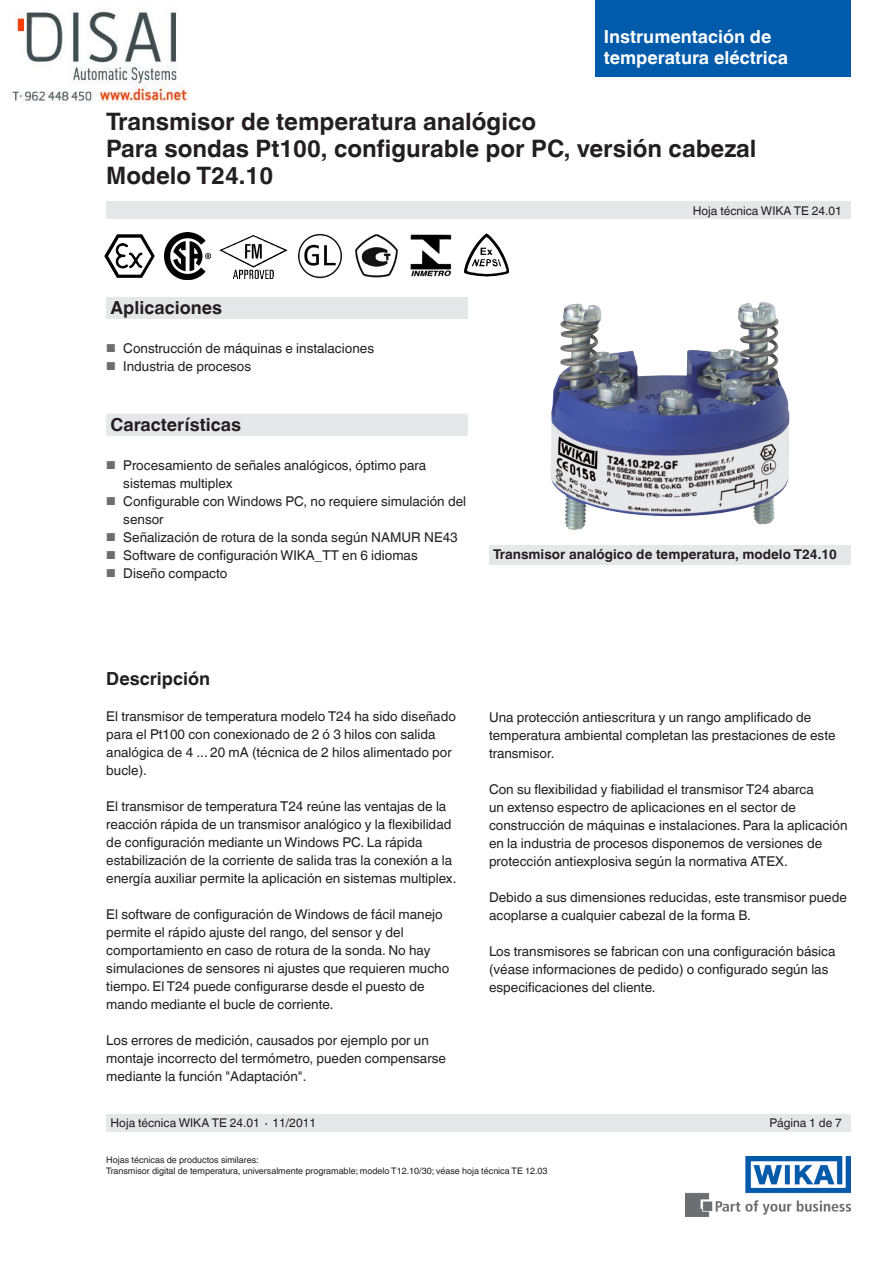
<style>
.page{position:relative;width:893px;height:1263px;background:#fff}
.page>*{position:absolute;margin:0;border:0;box-sizing:border-box;transform-origin:0 0}
.t1{font:700 24px/27px "Helvetica World";color:#231f20}
.t2{font:700 18px "Helvetica World";color:#231f20}
.t3{font:700 18px/21px "Helvetica World";color:#fff}
.t4{font:13.5px/18px "Helvetica World";color:#231f20}
.t5{font:700 13.5px "Helvetica World";color:#231f20}
.t6{font:12px "Helvetica World";color:#231f20}
.t7{font:9px/10.5px "Helvetica World";color:#231f20}
.s1{font-size:11.55px;color:#6c6d70}
</style>
<div class="page">
<div style="left:106px;top:298px;width:362px;height:21px;background:#e6e7e9"></div>
<img style="left:685px;top:1157px;width:165px;height:59px">
<div style="left:106px;top:202px;width:744px;height:17px;background:#e6e7e9"></div>
<div style="left:106px;top:1114px;width:744px;height:17px;background:#e6e7e9"></div>
<div style="left:595px;top:0;width:255px;height:77px;background:#015aaa"></div>
<img style="left:550px;top:302px;width:240px;height:228px">
<img style="left:104px;top:234px;width:13px;height:39px">
<img style="left:164px;top:232px;width:47px;height:47px">
<img style="left:219px;top:235px;width:69px;height:45px">
<img style="left:297px;top:233px;width:46px;height:46px">
<img style="left:355px;top:234px;width:43px;height:44px">
<img style="left:410px;top:234px;width:42px;height:43px">
<img style="left:468px;top:233px;width:18px;height:25px">
<div style="left:489px;top:545px;width:361px;height:19px;background:#e6e7e9"></div>
<div style="left:106px;top:414px;width:362px;height:22px;background:#e6e7e9"></div>
<img style="left:12px;top:8px;width:178px;height:96px">
<h2 class="t3" style="left:604px;top:26px;width:186px">Instrumentación de temperatura eléctrica</h2>
<h1 class="t1" style="left:106px;top:108px;width:652px">Transmisor de temperatura analógico<br>Para sondas Pt100, configurable por PC, versión cabezal<br>Modelo T24.10</h1>
<p class="t6" style="left:693px;top:204px;width:151px">Hoja técnica WIKA TE 24.01</p>
<h2 class="t2" style="left:111px;top:297px;width:113px">Aplicaciones</h2>
<p class="t4" style="left:106px;top:339px;width:269px"><span class="s1">■</span> Construcción de máquinas e instalaciones</p>
<p class="t4" style="left:106px;top:357px;width:146px"><span class="s1">■</span> Industria de procesos</p>
<h2 class="t2" style="left:111px;top:414px;width:132px">Características</h2>
<p class="t4" style="left:123px;top:456px;width:304px;text-indent:-17px"><span class="s1">■</span> Procesamiento de señales analógicos, óptimo para sistemas multiplex</p>
<p class="t4" style="left:123px;top:492px;width:344px;text-indent:-17px"><span class="s1">■</span> Configurable con Windows PC, no requiere simulación del sensor</p>
<p class="t4" style="left:106px;top:528px;width:353px"><span class="s1">■</span> Señalización de rotura de la sonda según NAMUR NE43</p>
<p class="t4" style="left:106px;top:546px;width:313px"><span class="s1">■</span> Software de configuración WIKA_TT en 6 idiomas</p>
<p class="t4" style="left:106px;top:564px;width:123px"><span class="s1">■</span> Diseño compacto</p>
<p class="t5" style="left:493px;top:547px;width:345px">Transmisor analógico de temperatura, modelo T24.10</p>
<h2 class="t2" style="left:106px;top:668px;width:105px">Descripción</h2>
<p class="t4" style="left:106px;top:708px;width:351px">El transmisor de temperatura modelo T24 ha sido diseñado para el Pt100 con conexionado de 2 ó 3 hilos con salida analógica de 4 ... 20 mA (técnica de 2 hilos alimentado por bucle).</p>
<p class="t4" style="left:106px;top:798px;width:352px">El transmisor de temperatura T24 reúne las ventajas de la reacción rápida de un transmisor analógico y la flexibilidad de configuración mediante un Windows PC. La rápida estabilización de la corriente de salida tras la conexión a la energía auxiliar permite la aplicación en sistemas multiplex.</p>
<p class="t4" style="left:106px;top:906px;width:344px">El software de configuración de Windows de fácil manejo permite el rápido ajuste del rango, del sensor y del comportamiento en caso de rotura de la sonda. No hay simulaciones de sensores ni ajustes que requieren mucho tiempo. El T24 puede configurarse desde el puesto de mando mediante el bucle de corriente.</p>
<p class="t4" style="left:106px;top:1032px;width:341px">Los errores de medición, causados por ejemplo por un montaje incorrecto del termómetro, pueden compensarse mediante la función "Adaptación".</p>
<p class="t4" style="left:489px;top:708px;width:348px">Una protección antiescritura y un rango amplificado de temperatura ambiental completan las prestaciones de este transmisor.</p>
<p class="t4" style="left:489px;top:780px;width:360px">Con su flexibilidad y fiabilidad el transmisor T24 abarca<br>un extenso espectro de aplicaciones en el sector de construcción de máquinas e instalaciones. Para la aplicación en la industria de procesos disponemos de versiones de protección antiexplosiva según la normativa ATEX.</p>
<p class="t4" style="left:489px;top:888px;width:359px">Debido a sus dimensiones reducidas, este transmisor puede acoplarse a cualquier cabezal de la forma B.</p>
<p class="t4" style="left:489px;top:942px;width:348px">Los transmisores se fabrican con una configuración básica (véase informaciones de pedido) o configurado según las especificaciones del cliente.</p>
<p class="t6" style="left:111px;top:1116px;width:207px">Hoja técnica WIKA TE 24.01 ∙ 11/2011</p>
<p class="t6" style="left:769px;top:1116px;width:74px">Página 1 de 7</p>
<p class="t7" style="left:106px;top:1155px;width:443px">Hojas técnicas de productos similares:<br>Transmisor digital de temperatura, universalmente programable; modelo T12.10/30; véase hoja técnica TE 12.03</p>
</div>
